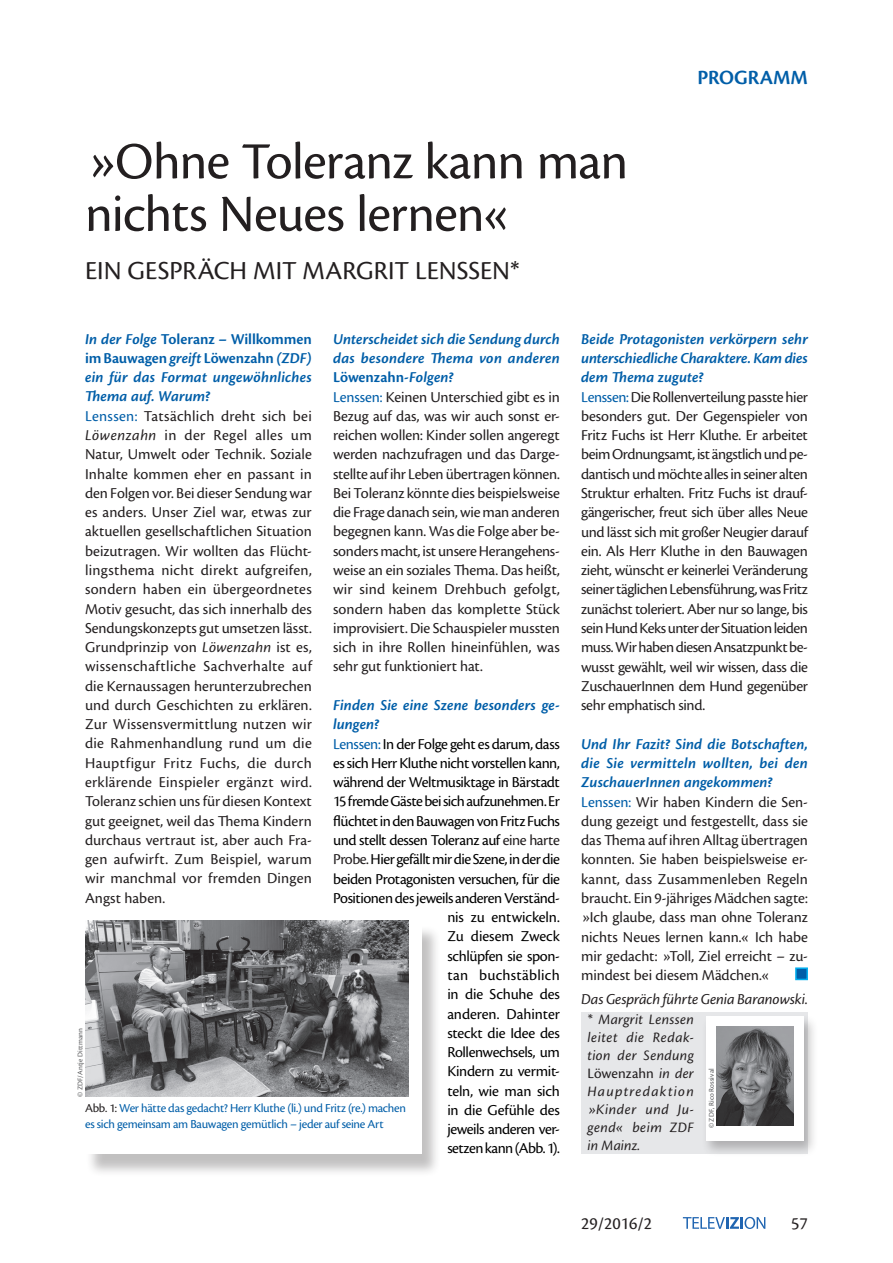
<style>
.page{position:relative;width:893px;height:1263px;background:#fff}
.page>*{position:absolute;margin:0;border:0;box-sizing:border-box;transform-origin:0 0}
.t1{font:54px/52.5px "Cronos Pro";letter-spacing:-.015em;color:#231f20}
.t2{font:27px "Cronos Pro";color:#231f20}
.t3{font:600 21px "Cronos Pro";letter-spacing:-.005em;color:#005ea8}
.t4{font:18px "Cronos Pro";color:#231f20}
.t5{font:15.75px/19.4px "Cronos Pro";letter-spacing:-.005em;color:#231f20}
.t6{font:15.75px/19.4px "Cronos Pro";letter-spacing:-.025em;color:#231f20}
.t7{font:15.75px "Cronos Pro";letter-spacing:-.025em;color:#000}
.t8{font:15.75px "Cronos Pro";letter-spacing:-.005em;color:#000}
.t9{font:italic 600 15.75px "Cronos Pro";letter-spacing:.005em;color:#005ea8}
.t10{font:italic 15.75px "Cronos Pro";letter-spacing:-.01em;color:#231f20}
.t11{font:15.75px "Cronos Pro";letter-spacing:.015em;color:#000}
.t12{font:italic 15px/18px "Cronos Pro";letter-spacing:.035em;color:#231f20;text-align:justify}
.t13{font:12.75px/15.3px "Cronos Pro";letter-spacing:-.02em;color:#005ea8}
.t14{font:7.5px "Cronos Pro";letter-spacing:.015em;color:#57585a}
.s1{font-weight:600;font-style:italic;color:#005ea8}
.s2{font-weight:600;color:#005ea8}
.s3{color:#005ea8}
.s4{font-style:italic}
.s5{color:#231f20}
.s6{font-style:normal}
</style>
<div class="page">
<svg style="left:683px;top:1217px;width:82px;height:12px"></svg>
<div style="left:85px;top:925px;width:356px;height:252px;background:#231f20;opacity:.28"></div>
<div style="left:85px;top:921px;width:337px;height:233px;background:#fff"></div>
<div style="left:795px;top:967px;width:13px;height:13px;background:#005ea8;border:2px solid #00aeef"></div>
<img style="left:85px;top:921px;width:323px;height:175px">
<div style="left:581px;top:1012px;width:227px;height:141px;background:#e6e7e9"></div>
<div style="left:701px;top:1014px;width:117px;height:143px;background:#231f20;opacity:.28"></div>
<div style="left:706px;top:1016px;width:98px;height:125px;background:#fff"></div>
<img style="left:716px;top:1027px;width:77px;height:98px">
<h1 class="t1" style="left:85px;top:135px;width:545px">»Ohne Toleranz kann man nichts Neues lernen«</h1>
<h2 class="t2" style="left:85px;top:256px;width:436px">EIN GESPRÄCH MIT MARGRIT LENSSEN*</h2>
<h3 class="t3" style="left:697px;top:65px;width:112px">PROGRAMM</h3>
<p class="t5" style="left:85px;top:329px;width:228px"><span class="s1">In der Folge</span> <span class="s2">Toleranz – Willkommen im Bauwagen</span> <span class="s1">greift</span> <span class="s2">Löwenzahn</span> <span class="s1">(ZDF) ein für das Format ungewöhnliches Thema auf. Warum?<br></span><span class="s3">Lenssen:</span> Tatsächlich dreht sich bei <span class="s4">Löwenzahn</span> in der Regel alles um Natur, Umwelt oder Technik. Soziale Inhalte kommen eher en passant in den Folgen vor. Bei dieser Sendung war es anders. Unser Ziel war, etwas zur aktuellen gesellschaftlichen Situation beizutragen. Wir wollten das Flücht&shy;lingsthema nicht direkt aufgreifen, sondern haben ein übergeordnetes Motiv gesucht, das sich innerhalb des Sendungskonzepts gut umsetzen lässt.<br>Grundprinzip von <span class="s4">Löwenzahn</span> ist es, wissenschaftliche Sachverhalte auf die Kernaussagen herunterzubrechen und durch Geschichten zu erklären.<br>Zur Wissensvermittlung nutzen wir die Rahmenhandlung rund um die Hauptfigur Fritz Fuchs, die durch erklärende Einspieler ergänzt wird.<br>Toleranz schien uns für diesen Kontext gut geeignet, weil das Thema Kindern durchaus vertraut ist, aber auch Fra&shy;gen aufwirft. Zum Beispiel, warum wir manchmal vor fremden Dingen Angst haben.</p>
<p class="t5" style="left:333px;top:329px;width:228px"><span class="s1">Unterscheidet sich die Sendung durch das besondere Thema von anderen </span><span class="s2">Löwenzahn</span><span class="s1">-Folgen?<br></span><span class="s3">Lenssen:</span> Keinen Unterschied gibt es in Bezug auf das, was wir auch sonst er&shy;reichen wollen: Kinder sollen angeregt werden nachzufragen und das Darge&shy;stellte auf ihr Leben übertragen können.<br>Bei Toleranz könnte dies beispielsweise die Frage danach sein, wie man anderen begegnen kann. Was die Folge aber be&shy;sonders macht, ist unsere Herangehens&shy;weise an ein soziales Thema. Das heißt, wir sind keinem Drehbuch gefolgt, sondern haben das komplette Stück improvisiert. Die Schauspieler mussten sich in ihre Rollen hineinfühlen, was sehr gut funktioniert hat.</p>
<p class="t9" style="left:333px;top:696px;width:228px">Finden Sie eine Szene besonders ge-</p>
<p class="t9" style="left:333px;top:715px;width:48px">lungen?</p>
<p class="t7" style="left:333px;top:735px;width:228px"><span class="s3">Lenssen:</span> In der Folge geht es darum, dass</p>
<p class="t7" style="left:333px;top:754px;width:228px">es sich Herr Kluthe nicht vorstellen kann,</p>
<p class="t7" style="left:333px;top:773px;width:228px">während der Weltmusiktage in Bärstadt</p>
<p class="t7" style="left:333px;top:792px;width:228px">15 fremde Gäste bei sich aufzunehmen. Er</p>
<p class="t7" style="left:333px;top:812px;width:228px">flüchtet in den Bauwagen von Fritz Fuchs</p>
<p class="t7" style="left:333px;top:831px;width:228px">und stellt dessen Toleranz auf <span class="s5">eine harte</span></p>
<p class="t7" style="left:333px;top:850px;width:228px"><span class="s5">Probe.</span> Hier gefällt mir die Szene, in der die</p>
<p class="t7" style="left:333px;top:869px;width:228px">beiden Protagonisten versuchen, für die</p>
<p class="t7" style="left:333px;top:889px;width:228px">Positionen des jeweils anderen Verständ-</p>
<p class="t8" style="left:447px;top:908px;width:114px">nis zu entwickeln.</p>
<p class="t8" style="left:447px;top:927px;width:114px">Zu diesem Zweck</p>
<p class="t7" style="left:447px;top:947px;width:114px">schlüpfen sie spon-</p>
<p class="t11" style="left:447px;top:966px;width:114px">tan buchstäblich</p>
<p class="t8" style="left:447px;top:985px;width:114px">in die Schuhe des</p>
<p class="t8" style="left:447px;top:1004px;width:114px">anderen. Dahinter</p>
<p class="t7" style="left:447px;top:1024px;width:114px">steckt die Idee des</p>
<p class="t7" style="left:447px;top:1043px;width:114px">Rollenwechsels, um</p>
<p class="t7" style="left:447px;top:1062px;width:114px">Kindern zu vermit-</p>
<p class="t7" style="left:447px;top:1082px;width:114px">teln, wie man sich</p>
<p class="t7" style="left:447px;top:1101px;width:114px">in die Gefühle des</p>
<p class="t7" style="left:447px;top:1120px;width:114px">jeweils anderen ver-</p>
<p class="t7" style="left:447px;top:1139px;width:114px">setzen kann (Abb. 1).</p>
<p class="t14" style="left:76px;top:1096px;width:70px;rotate:-90deg">© ZDF/Antje Dittmann</p>
<p class="t13" style="left:85px;top:1100px;width:323px"><span class="s5">Abb. 1:</span> Wer hätte das gedacht? Herr Kluthe (li.) und Fritz (re.) machen es sich gemeinsam am Bauwagen gemütlich – jeder auf seine Art</p>
<p class="t6" style="left:581px;top:329px;width:228px"><span class="s1">Beide Protagonisten verkörpern sehr unterschiedliche Charaktere. Kam dies dem Thema zugute?<br></span><span class="s3">Lenssen:</span> Die Rollenverteilung passte hier besonders gut. Der Gegenspieler von Fritz Fuchs ist Herr Kluthe. Er arbeitet beim Ordnungsamt, ist ängstlich und pe&shy;dantisch und möchte alles in seiner alten Struktur erhalten. Fritz Fuchs ist drauf&shy;gängerischer, freut sich über alles Neue und lässt sich mit großer Neugier darauf ein. Als Herr Kluthe in den Bauwagen zieht, wünscht er keinerlei Veränderung seiner täglichen Lebensführung, was Fritz zunächst toleriert. Aber nur so lange, bis sein Hund Keks unter der Situation leiden muss. Wir haben diesen Ansatzpunkt be&shy;wusst gewählt, weil wir wissen, dass die ZuschauerInnen dem Hund gegenüber sehr emphatisch sind.</p>
<p class="t5" style="left:581px;top:734px;width:228px"><span class="s1">Und Ihr Fazit? Sind die Botschaften, die Sie vermitteln wollten, bei den ZuschauerInnen angekommen?<br></span><span class="s3">Lenssen:</span> Wir haben Kindern die Sen&shy;dung gezeigt und festgestellt, dass sie das Thema auf ihren Alltag übertragen konnten. Sie haben beispielsweise er&shy;kannt, dass Zusammenleben Regeln braucht. Ein 9-jähriges Mädchen sagte: »Ich glaube, dass man ohne Toleranz nichts Neues lernen kann.« Ich habe mir gedacht: »Toll, Ziel erreicht – zu&shy;mindest bei diesem Mädchen.«</p>
<p class="t10" style="left:581px;top:990px;width:228px">Das Gespräch führte Genia Baranowski.</p>
<p class="t12" style="left:587px;top:1010px;width:108px">* Margrit Lenssen leitet die Redak&shy;tion der Sendung <span class="s6">Löwenzahn</span> in der Hauptredaktion »Kinder und Ju&shy;gend« beim ZDF in Mainz.</p>
<p class="t14" style="left:707px;top:1128px;width:61px;rotate:-90deg">© ZDF, Rico Rossival</p>
<p class="t4" style="left:581px;top:1213px;width:73px">29/2016/2</p>
<p class="t4" style="left:791px;top:1213px;width:18px">57</p>
</div>
